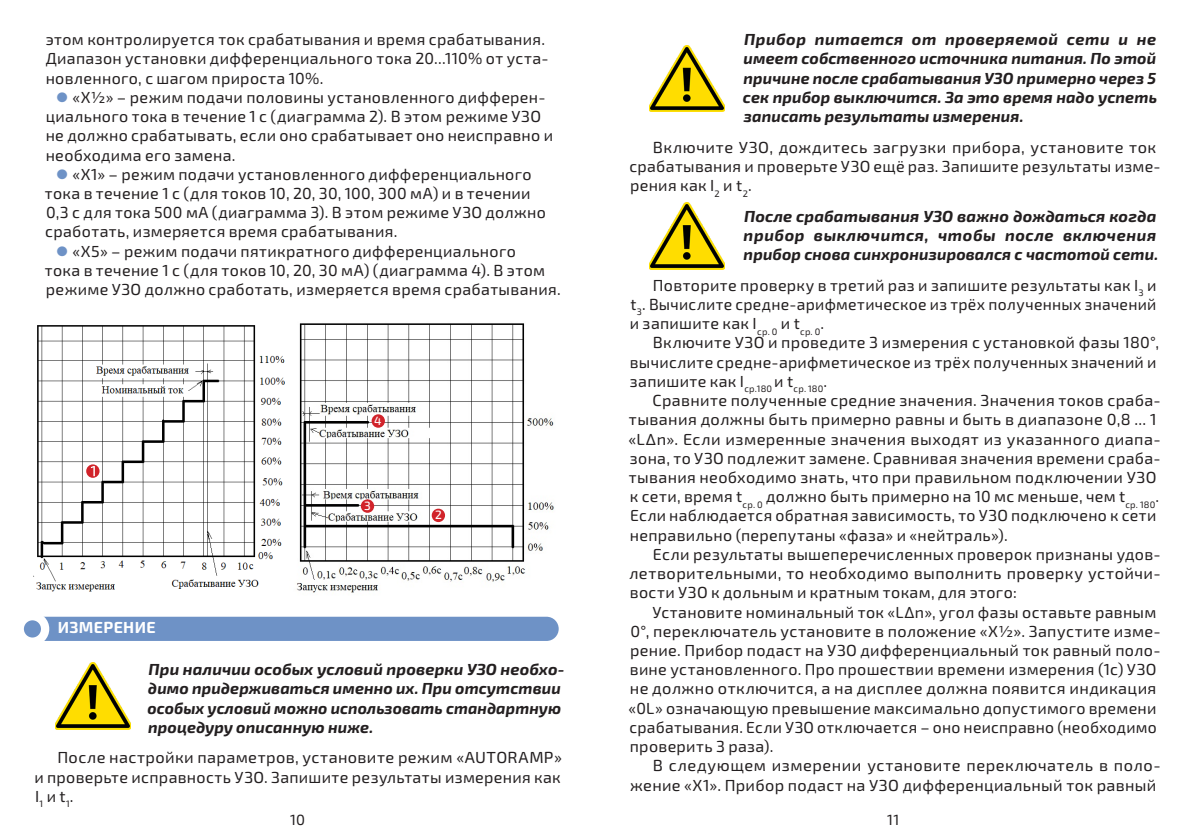
<style>
.page{position:relative;width:1191px;height:840px;background:#fff}
.page>*{position:absolute;margin:0;border:0;box-sizing:border-box;transform-origin:0 0}
.t1{font:16px/19.2px "Exo 2.0";letter-spacing:.02em;color:#231f20}
.t2{font:italic 700 16px/19.2px "Exo 2.0";letter-spacing:.005em;color:#231f20;text-align:justify}
.t3{font:700 16px "Exo 2.0";letter-spacing:.02em;color:#fff}
.t4{font:14.8px "Exo 2.0";color:#231f20}
.t5{font:500 12px "Exo 2.0";color:#fff}
.s1{color:#6e92c6}
</style>
<div class="page">
<div style="left:44px;top:616px;width:515px;height:25px;background:#6e92c6"></div>
<svg style="left:20px;top:615px;width:25px;height:26px"></svg>
<div style="left:16px;top:611px;width:33px;height:34px;border:8px solid #fff;border-radius:50%"></div>
<img style="left:33px;top:323px;width:522px;height:270px">
<img style="left:649px;top:203px;width:75px;height:66px">
<img style="left:649px;top:45px;width:75px;height:67px">
<img style="left:56px;top:662px;width:74px;height:66px">
<div style="left:371px;top:414px;width:14px;height:13px;background:#d1232a;border-radius:50%"></div>
<div style="left:361px;top:499px;width:13px;height:13px;background:#d1232a;border-radius:50%"></div>
<div style="left:432px;top:508px;width:13px;height:14px;background:#d1232a;border-radius:50%"></div>
<div style="left:86px;top:464px;width:13px;height:13px;background:#d1232a;border-radius:50%"></div>
<svg style="left:91px;top:466px;width:4px;height:10px"></svg>
<p class="t1" style="left:46px;top:30px;width:504px">этом контролируется ток срабатывания и время срабатывания.<br>Диапазон установки дифференциального тока 20...110% от уста&shy;новленного, с шагом прироста 10%.</p>
<p class="t1" style="left:46px;top:88px;width:509px;text-indent:10px"><span class="s1">⚫</span> «Х½» – режим подачи половины установленного дифферен&shy;циального тока в течение 1 с (диаграмма 2). В этом режиме УЗО не должно срабатывать, если оно срабатывает оно неисправно и необходима его замена.</p>
<p class="t1" style="left:55px;top:165px;width:478px"><span class="s1">⚫</span> «Х1» – режим подачи установленного дифференциального</p>
<p class="t1" style="left:45px;top:184px;width:487px">тока в течение 1 с (для токов 10, 20, 30, 100, 300 мА) и в течении</p>
<p class="t1" style="left:46px;top:203px;width:501px">0,3 с для тока 500 мА (диаграмма 3). В этом режиме УЗО должно</p>
<p class="t1" style="left:45px;top:222px;width:354px">сработать, измеряется время срабатывания.</p>
<p class="t1" style="left:55px;top:242px;width:462px"><span class="s1">⚫</span> «Х5» – режим подачи пятикратного дифференциального</p>
<p class="t1" style="left:45px;top:261px;width:502px">тока в течение 1 с (для токов 10, 20, 30 мА) (диаграмма 4). В этом</p>
<p class="t1" style="left:46px;top:280px;width:516px">режиме УЗО должно сработать, измеряется время срабатывания.</p>
<p class="t5" style="left:374px;top:414px;width:9px">4</p>
<p class="t5" style="left:364px;top:499px;width:8px">3</p>
<p class="t5" style="left:435px;top:507px;width:8px">2</p>
<p class="t3" style="left:58px;top:617px;width:99px">ИЗМЕРЕНИЕ</p>
<p class="t2" style="left:147px;top:660px;width:419px;text-align:left">При наличии особых условий проверки УЗО необхо&shy;димо придерживаться именно их. При отсутствии особых условий можно использовать стандартную процедуру описанную ниже.</p>
<p class="t1" style="left:34px;top:748px;width:529px;text-align:justify;text-indent:23px">После настройки параметров, установите режим «AUTORAMP» и проверьте исправность УЗО. Запишите результаты измерения как I<sub>1</sub> и t<sub>1</sub>.</p>
<p class="t2" style="left:743px;top:30px;width:415px">Прибор питается от проверяемой сети и не имеет собственного источника питания. По этой причине после срабатывания УЗО примерно через 5 сек прибор выключится. За это время надо успеть записать результаты измерения.</p>
<p class="t1" style="left:629px;top:138px;width:533px;text-indent:24px">Включите УЗО, дождитесь загрузки прибора, установите ток срабатывания и проверьте УЗО ещё раз. Запишите результаты изме&shy;рения как I<sub>2</sub> и t<sub>2</sub>.</p>
<p class="t2" style="left:743px;top:207px;width:416px">После срабатывания УЗО важно дождаться когда прибор выключится, чтобы после включения прибор снова синхронизировался с частотой сети.</p>
<p class="t1" style="left:630px;top:276px;width:528px;text-align:justify;text-indent:23px">Повторите проверку в третий раз и запишите результаты как I<sub>3</sub> и t<sub>3</sub>. Вычислите средне-арифметическое из трёх полученных значений и запишите как I<sub>ср.</sub> <sub>0</sub> и t<sub>ср.</sub> <sub>0</sub>.</p>
<p class="t1" style="left:630px;top:333px;width:531px;text-indent:23px">Включите УЗО и проведите 3 измерения с установкой фазы 180°, вычислите средне-арифметическое из трёх полученных значений и запишите как I<sub>ср.180</sub> и t<sub>ср.</sub> <sub>180</sub>.</p>
<p class="t1" style="left:628px;top:391px;width:534px;text-indent:24px">Сравните полученные средние значения. Значения токов сраба&shy;тывания должны быть примерно равны и быть в диапазоне 0,8 ... 1 «LΔn». Если измеренные значения выходят из указанного диапа&shy;зона, то УЗО подлежит замене. Сравнивая значения времени сраба&shy;тывания необходимо знать, что при правильном подключении УЗО к сети, время t<sub>ср.</sub> <sub>0</sub> должно быть примерно на 10 мс меньше, чем t<sub>ср.</sub> <sub>180</sub>.<br>Если наблюдается обратная зависимость, то УЗО подключено к сети неправильно (перепутаны «фаза» и «нейтраль»).</p>
<p class="t1" style="left:629px;top:544px;width:533px;text-align:justify;text-indent:23px">Если результаты вышеперечисленных проверок признаны удов&shy;летворительными, то необходимо выполнить проверку устойчи&shy;вости УЗО к дольным и кратным токам, для этого:</p>
<p class="t1" style="left:628px;top:602px;width:534px;text-indent:24px">Установите номинальный ток «LΔn», угол фазы оставьте равным 0°, переключатель установите в положение «Х½». Запустите изме&shy;рение. Прибор подаст на УЗО дифференциальный ток равный поло&shy;вине установленного. Про прошествии времени измерения (1с) УЗО не должно отключится, а на дисплее должна появится индикация «0L» означающую превышение максимально допустимого времени срабатывания. Если УЗО отключается – оно неисправно (необходимо проверить 3 раза).</p>
<p class="t1" style="left:630px;top:756px;width:532px;text-align:right">В следующем измерении установите переключатель в поло&shy;жение «Х1». Прибор подаст на УЗО дифференциальный ток равный</p>
<p class="t4" style="left:290px;top:810px;width:16px">10</p>
<p class="t4" style="left:887px;top:810px;width:14px">11</p>
</div>
